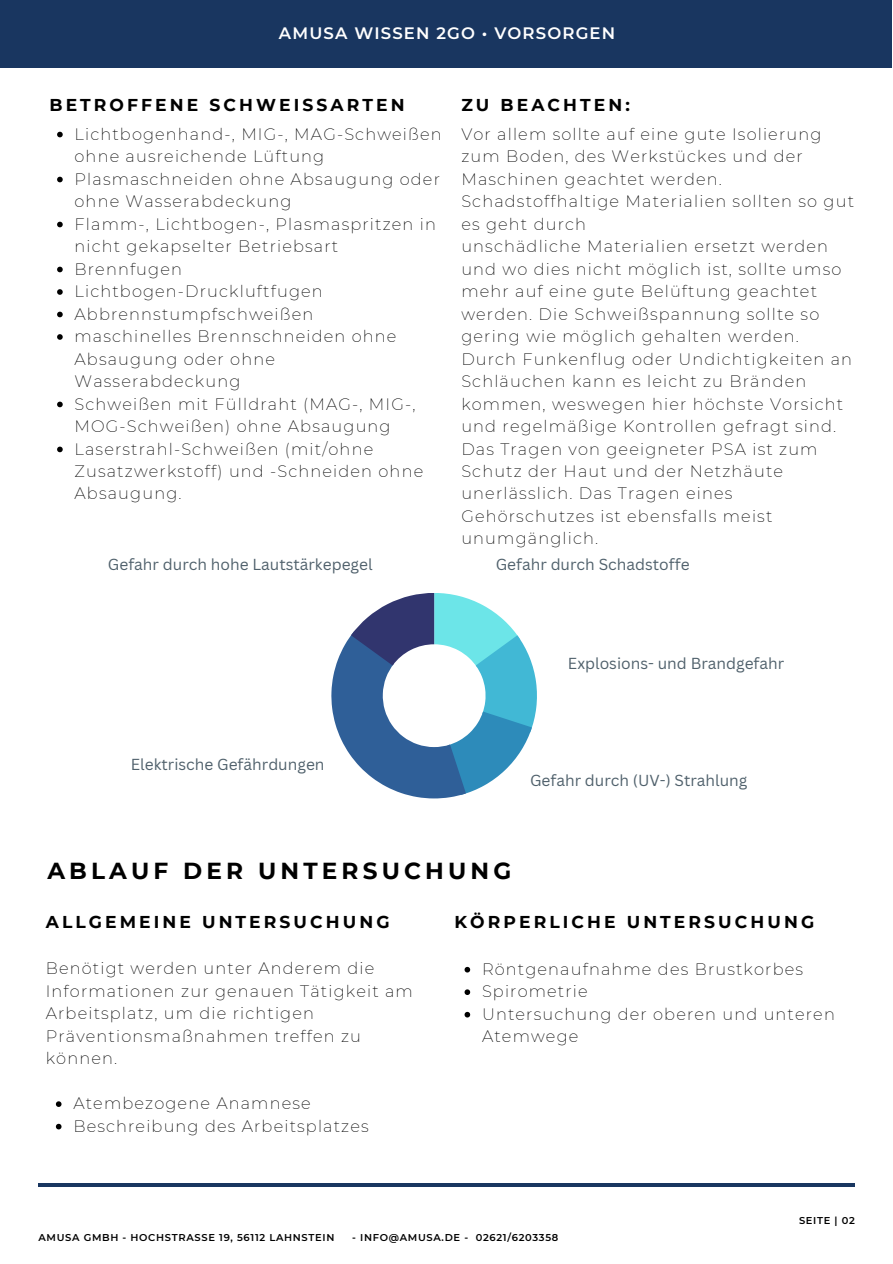
<style>
.page{position:relative;width:893px;height:1264px;background:#fff}
.page>*{position:absolute;margin:0;border:0;box-sizing:border-box;transform-origin:0 0}
.t1{font:700 23.1px "Montserrat";letter-spacing:.18em;color:#000}
.t2{font:700 17.1px "Montserrat";letter-spacing:.18em;color:#000}
.t3{font:600 16.5px "Montserrat";letter-spacing:.07em;color:#fff}
.t4{font:200 16.2px/22.5px "Montserrat";letter-spacing:.07em;color:#000}
.t5{font:15.45px "Canva Sans";color:#50616c}
.t6{font:600 9.9px "Montserrat";letter-spacing:.07em;color:#000}
</style>
<div class="page">
<div style="left:0;top:0;width:891px;height:67px;background:#193660"></div>
<hr style="left:38px;top:1183px;width:816px;height:3px;background:#193660">
<svg style="left:331px;top:593px;width:206px;height:205px"></svg>
<svg style="left:56px;top:1101px;width:5px;height:5px"></svg>
<svg style="left:56px;top:1123px;width:5px;height:6px"></svg>
<svg style="left:464px;top:966px;width:6px;height:6px"></svg>
<svg style="left:464px;top:989px;width:6px;height:6px"></svg>
<svg style="left:464px;top:1011px;width:6px;height:6px"></svg>
<svg style="left:57px;top:132px;width:6px;height:5px"></svg>
<svg style="left:57px;top:177px;width:6px;height:5px"></svg>
<svg style="left:57px;top:222px;width:6px;height:5px"></svg>
<svg style="left:57px;top:267px;width:6px;height:5px"></svg>
<svg style="left:57px;top:289px;width:6px;height:6px"></svg>
<svg style="left:57px;top:312px;width:6px;height:5px"></svg>
<svg style="left:57px;top:334px;width:6px;height:6px"></svg>
<svg style="left:57px;top:401px;width:6px;height:6px"></svg>
<svg style="left:57px;top:446px;width:6px;height:6px"></svg>
<p class="t3" style="left:279px;top:23px;width:338px">AMUSA WISSEN 2GO • VORSORGEN</p>
<p class="t2" style="left:49px;top:94px;width:356px">BETROFFENE SCHWEISSARTEN</p>
<p class="t4" style="left:75px;top:122px;width:368px">Lichtbogenhand-, MIG-, MAG-Schweißen ohne ausreichende Lüftung<br>Plasmaschneiden ohne Absaugung oder ohne Wasserabdeckung<br>Flamm-, Lichtbogen-, Plasmaspritzen in nicht gekapselter Betriebsart<br>Brennfugen<br>Lichtbogen-Druckluftfugen<br>Abbrennstumpfschweißen<br>maschinelles Brennschneiden ohne<br>Absaugung oder ohne<br>Wasserabdeckung<br>Schweißen mit Fülldraht (MAG-, MIG-,<br>MOG-Schweißen) ohne Absaugung<br>Laserstrahl-Schweißen (mit/ohne<br>Zusatzwerkstoff) und -Schneiden ohne<br>Absaugung.</p>
<p class="t5" style="left:108px;top:553px;width:266px">Gefahr durch hohe Lautstärkepegel</p>
<p class="t2" style="left:461px;top:94px;width:170px">ZU BEACHTEN:</p>
<p class="t4" style="left:461px;top:122px;width:394px">Vor allem sollte auf eine gute Isolierung zum Boden, des Werkstückes und der Maschinen geachtet werden.<br>Schadstoffhaltige Materialien sollten so gut es geht durch<br>unschädliche Materialien ersetzt werden und wo dies nicht möglich ist, sollte umso mehr auf eine gute Belüftung geachtet werden. Die Schweißspannung sollte so gering wie möglich gehalten werden.<br>Durch Funkenflug oder Undichtigkeiten an Schläuchen kann es leicht zu Bränden kommen, weswegen hier höchste Vorsicht und regelmäßige Kontrollen gefragt sind.<br>Das Tragen von geeigneter PSA ist zum Schutz der Haut und der Netzhäute unerlässlich. Das Tragen eines Gehörschutzes ist ebensfalls meist unumgänglich.</p>
<p class="t5" style="left:495px;top:553px;width:195px">Gefahr durch Schadstoffe</p>
<p class="t5" style="left:568px;top:653px;width:218px">Explosions- und Brandgefahr</p>
<p class="t5" style="left:131px;top:753px;width:195px">Elektrische Gefährdungen</p>
<p class="t5" style="left:530px;top:769px;width:219px">Gefahr durch (UV-) Strahlung</p>
<h1 class="t1" style="left:47px;top:856px;width:465px">ABLAUF DER UNTERSUCHUNG</h1>
<p class="t2" style="left:46px;top:911px;width:345px">ALLGEMEINE UNTERSUCHUNG</p>
<p class="t4" style="left:46px;top:957px;width:368px">Benötigt werden unter Anderem die<br>Informationen zur genauen Tätigkeit am<br>Arbeitsplatz, um die richtigen<br>Präventionsmaßnahmen treffen zu können.</p>
<p class="t4" style="left:73px;top:1092px;width:297px">Atembezogene Anamnese<br>Beschreibung des Arbeitsplatzes</p>
<p class="t2" style="left:454px;top:911px;width:361px">KÖRPERLICHE UNTERSUCHUNG</p>
<p class="t4" style="left:482px;top:957px;width:354px">Röntgenaufnahme des Brustkorbes<br>Spirometrie<br>Untersuchung der oberen und unteren<br>Atemwege</p>
<p class="t6" style="left:799px;top:1213px;width:57px">SEITE | 02</p>
<p class="t6" style="left:38px;top:1231px;width:297px">AMUSA GMBH - HOCHSTRASSE 19, 56112 LAHNSTEIN</p>
<p class="t6" style="left:352px;top:1231px;width:208px">- INFO@AMUSA.DE - 02621/6203358</p>
</div>
